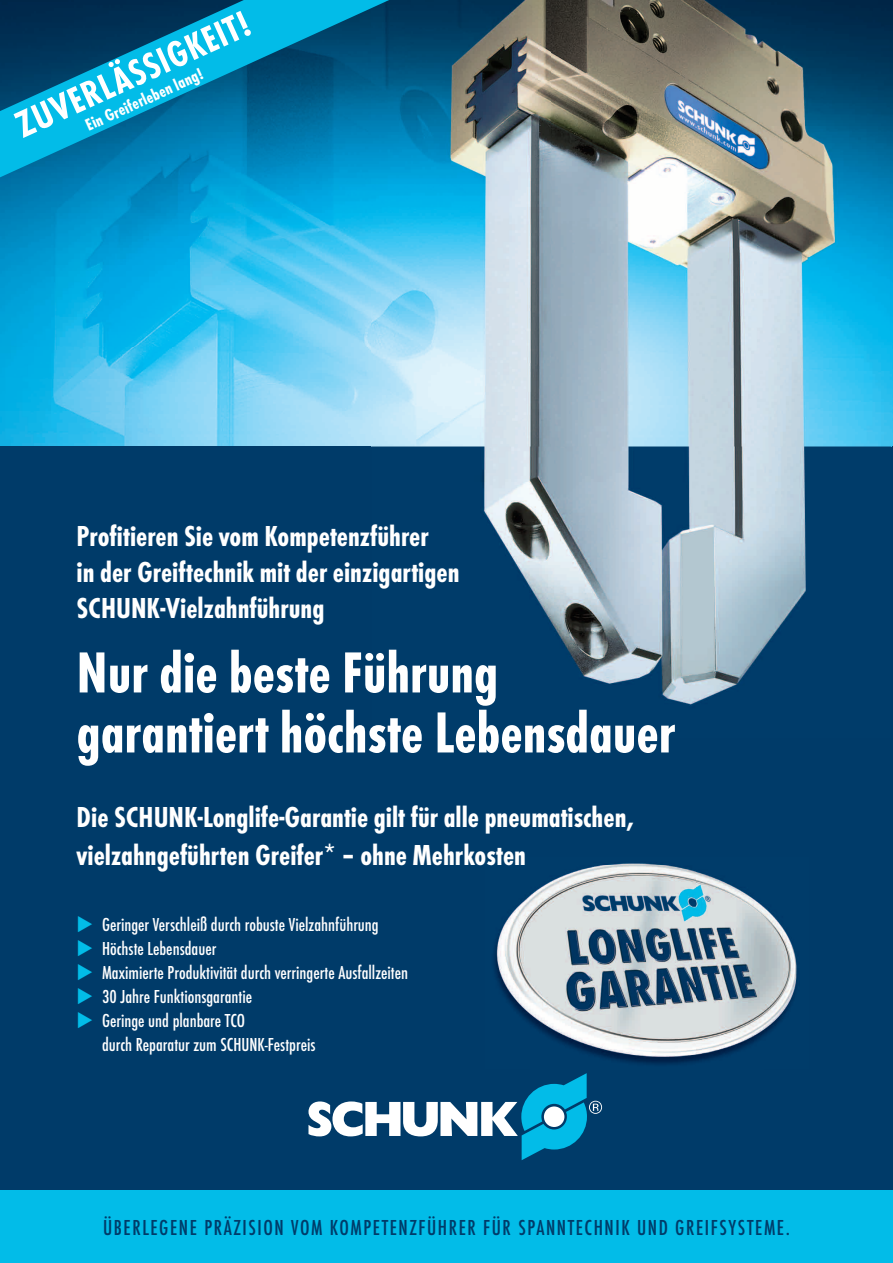
<style>
.page{position:relative;width:893px;height:1263px;background:#fff}
.page>*{position:absolute;margin:0;border:0;box-sizing:border-box;transform-origin:0 0}
.t1{font:60px/60px "Futura TOT Bol Con";color:#fff}
.t2{font:38.55px "Futura TOT Bol Con";color:#fff}
.t3{font:30px/36px "Futura TOT Bol Con";color:#fff}
.t4{font:24px "Futura TOT Bol Con";letter-spacing:.15em;color:#003b69}
.t5{font:22.5px "Futura TOT Med Con";letter-spacing:.07em;color:#003b69}
.t6{font:19.5px/24px "Futura TOT Med Con";color:#fff}
.t7{font:17.55px "Futura TOT Bol Con";color:#fff}
.s1{color:#02bce8}
</style>
<div class="page">
<img style="left:891px;top:0;width:2px;height:446px">
<img style="left:0;top:177px;width:371px;height:269px">
<div style="left:0;top:446px;width:893px;height:817px;background:#003b69"></div>
<img style="left:608px;top:863px;width:53px;height:2px">
<img style="left:494px;top:865px;width:303px;height:199px">
<img style="left:371px;top:0;width:520px;height:705px">
<svg style="left:0;top:0;width:389px;height:177px;background:#0079a6"></svg>
<svg style="left:308px;top:1073px;width:294px;height:87px"></svg>
<div style="left:0;top:1190px;width:893px;height:73px;background:#02bce8"></div>
<h2 class="t2" style="left:8px;top:105px;width:264px;rotate:-24deg">ZUVERLÄSSIGKEIT!</h2>
<p class="t7" style="left:82px;top:117px;width:133px;rotate:-25deg">Ein Greiferleben lang!</p>
<h3 class="t3" style="left:77px;top:518px;width:384px">Profitieren Sie vom Kompetenzführer<br>in der Greiftechnik mit der einzigartigen<br>SCHUNK-Vielzahnführung</h3>
<h1 class="t1" style="left:77px;top:643px;width:600px">Nur die beste Führung garantiert höchste Lebensdauer</h1>
<h3 class="t3" style="left:77px;top:799px;width:559px;line-height:37.5px">Die SCHUNK-Longlife-Garantie gilt für alle pneumatischen, vielzahngeführten Greifer* – ohne Mehrkosten</h3>
<p class="t6" style="left:77px;top:912px;width:304px"><span class="s1">◆</span> Geringer Verschleiß durch robuste Vielzahnführung</p>
<p class="t6" style="left:77px;top:936px;width:141px"><span class="s1">◆</span> Höchste Lebensdauer</p>
<p class="t6" style="left:77px;top:960px;width:333px"><span class="s1">◆</span> Maximierte Produktivität durch verringerte Ausfallzeiten</p>
<p class="t6" style="left:77px;top:984px;width:177px"><span class="s1">◆</span> 30 Jahre Funktionsgarantie</p>
<p class="t6" style="left:102px;top:1008px;width:215px;text-indent:-26px"><span class="s1">◆</span> Geringe und planbare TCO<br>durch Reparatur zum SCHUNK-Festpreis</p>
<p class="t5" style="left:103px;top:1215px;width:688px">ÜBERLEGENE PRÄZISION VOM KOMPETENZFÜHRER FÜR SPANNTECHNIK UND GREIFSYSTEME.</p>
<p class="t4" style="left:170px;top:1223px;width:555px">ÜBERLEGEN! PRÄZISION VOM KOMPETENZFÜHRER.</p>
</div>
